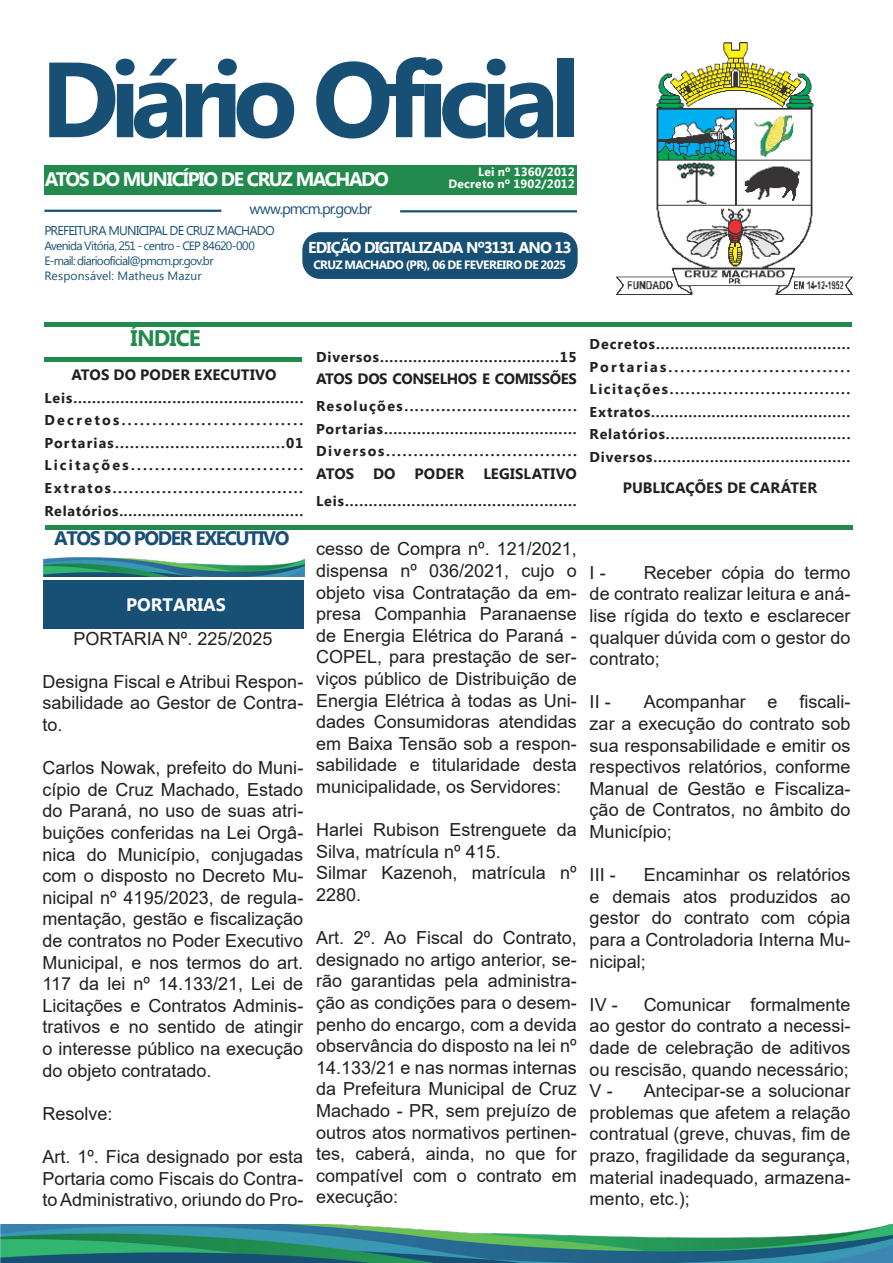
<style>
.page{position:relative;width:893px;height:1263px;background:#fff}
.page>*{position:absolute;margin:0;border:0;box-sizing:border-box;transform-origin:0 0}
.t1{font:700 106.5px "Myanmar Text";letter-spacing:-.085em;color:#175074}
.t2{font:700 22.5px "Myanmar Text";letter-spacing:-.04em;color:#228a4c}
.t3{font:700 19.5px "Myanmar Text";letter-spacing:-.075em;color:#fff}
.t4{font:700 19.5px "Myanmar Text";letter-spacing:-.07em;color:#175074}
.t5{font:18px/21.6px "Arial";color:#231f20;text-align:justify}
.t6{font:700 18px "Myanmar Text";color:#fff}
.t7{font:700 15.75px "Myanmar Text";letter-spacing:-.055em;color:#fff}
.t8{font:700 15px "Myanmar Text";color:#231f20}
.t9{font:700 15px "Myanmar Text";letter-spacing:-.025em;color:#231f20}
.t10{font:15px "Myanmar Text";letter-spacing:-.065em;color:#175074}
.t11{font:700 14.25px "Myanmar Text";letter-spacing:.08em;color:#231f20}
.t12{font:700 14.25px "Myanmar Text";letter-spacing:.06em;color:#231f20}
.t13{font:700 14.25px "Myanmar Text";letter-spacing:.115em;color:#231f20}
.t14{font:700 14.25px "Myanmar Text";letter-spacing:.055em;color:#231f20}
.t15{font:700 14.25px "Myanmar Text";letter-spacing:.05em;color:#231f20}
.t16{font:700 14.25px "Myanmar Text";letter-spacing:.105em;color:#231f20}
.t17{font:700 14.25px "Myanmar Text";letter-spacing:.145em;color:#231f20}
.t18{font:700 14.25px "Myanmar Text";letter-spacing:.15em;color:#231f20}
.t19{font:700 14.25px "Myanmar Text";letter-spacing:.16em;color:#231f20}
.t20{font:12.75px "Myanmar Text";letter-spacing:-.06em;color:#175074}
.t21{font:12px "Myanmar Text";letter-spacing:-.055em;color:#175074}
.t22{font:700 12px "Myanmar Text";letter-spacing:-.05em;color:#fff}
.t23{font:12px "Myanmar Text";letter-spacing:.015em;color:#175074}
.t24{font:700 12px "Myanmar Text";letter-spacing:.015em;color:#fff}
.t25{font:700 12px "Myanmar Text";letter-spacing:.005em;color:#fff}
</style>
<div class="page">
<img style="left:616px;top:42px;width:236px;height:252px">
<div style="left:44px;top:165px;width:533px;height:29px;background:#228a4c"></div>
<hr style="left:44px;top:210px;width:177px;height:2px;background:#175074">
<hr style="left:400px;top:210px;width:177px;height:2px;background:#175074">
<div style="left:302px;top:232px;width:276px;height:47px;background:#175074;border-radius:18px"></div>
<hr style="left:44px;top:322px;width:808px;height:4px;background:#228a4c">
<hr style="left:45px;top:525px;width:808px;height:4px;background:#228a4c">
<div style="left:44px;top:357px;width:258px;height:5px;background:#228a4c"></div>
<img style="left:0;top:1224px;width:893px;height:39px">
<img style="left:43px;top:557px;width:261px;height:20px">
<div style="left:43px;top:580px;width:260px;height:49px;background:#175074"></div>
<p class="t1" style="left:41px;top:38px;width:541px">Diário Oficial</p>
<p class="t3" style="left:45px;top:168px;width:346px">ATOS DO MUNICÍPIO DE CRUZ MACHADO</p>
<p class="t25" style="left:478px;top:164px;width:98px">Lei nº 1360/2012</p>
<p class="t24" style="left:448px;top:176px;width:128px">Decreto nº 1902/2012</p>
<p class="t10" style="left:249px;top:200px;width:124px">www.pmcm.pr.gov.br</p>
<p class="t20" style="left:44px;top:223px;width:232px">PREFEITURA MUNICIPAL DE CRUZ MACHADO</p>
<p class="t21" style="left:44px;top:239px;width:212px">Avenida Vitória, 251 - centro - CEP 84620-000</p>
<p class="t21" style="left:44px;top:254px;width:171px">E-mail: diariooficial@pmcm.pr.gov.br</p>
<p class="t23" style="left:44px;top:269px;width:159px">Responsável: Matheus Mazur</p>
<p class="t7" style="left:308px;top:238px;width:265px">EDIÇÃO DIGITALIZADA Nº3131 ANO 13</p>
<p class="t22" style="left:313px;top:258px;width:254px">CRUZ MACHADO (PR), 06 DE FEVEREIRO DE 2025</p>
<p class="t2" style="left:131px;top:325px;width:72px">ÍNDICE</p>
<p class="t8" style="left:71px;top:366px;width:207px">ATOS DO PODER EXECUTIVO</p>
<p class="t11" style="left:44px;top:390px;width:261px">Leis.................................................</p>
<p class="t19" style="left:44px;top:412px;width:260px">Decretos..............................</p>
<p class="t11" style="left:44px;top:435px;width:260px">Portarias..................................01</p>
<p class="t18" style="left:44px;top:457px;width:260px">Licitações.............................</p>
<p class="t13" style="left:44px;top:480px;width:260px">Extratos...................................</p>
<p class="t15" style="left:44px;top:502px;width:260px">Relatórios........................................</p>
<p class="t4" style="left:54px;top:527px;width:237px">ATOS DO PODER EXECUTIVO</p>
<p class="t6" style="left:126px;top:594px;width:101px">PORTARIAS</p>
<p class="t5" style="left:73px;top:627px;width:200px">PORTARIA Nº. 225/2025</p>
<p class="t5" style="left:43px;top:670px;width:262px">Designa Fiscal e Atribui Respon&shy;sabilidade ao Gestor de Contra&shy;to.</p>
<p class="t5" style="left:43px;top:757px;width:262px">Carlos Nowak, prefeito do Muni&shy;cípio de Cruz Machado, Estado do Paraná, no uso de suas atri&shy;buições conferidas na Lei Orgâ&shy;nica do Município, conjugadas com o disposto no Decreto Mu&shy;nicipal nº 4195/2023, de regula&shy;mentação, gestão e fiscalização de contratos no Poder Executivo Municipal, e nos termos do art.<br>117 da lei nº 14.133/21, Lei de Licitações e Contratos Adminis&shy;trativos e no sentido de atingir o interesse público na execução do objeto contratado.</p>
<p class="t5" style="left:43px;top:1102px;width:72px">Resolve:</p>
<p class="t5" style="left:43px;top:1146px;width:262px">Art. 1º. Fica designado por esta Portaria como Fiscais do Contra&shy;to Administrativo, oriundo do Pro-</p>
<p class="t12" style="left:316px;top:348px;width:262px">Diversos......................................15</p>
<p class="t9" style="left:316px;top:370px;width:262px">ATOS DOS CONSELHOS E COMISSÕES</p>
<p class="t11" style="left:316px;top:398px;width:262px">Resoluções.................................</p>
<p class="t12" style="left:316px;top:420px;width:262px">Portarias.........................................</p>
<p class="t13" style="left:316px;top:443px;width:262px">Diversos...................................</p>
<p class="t8" style="left:316px;top:465px;width:40px">ATOS</p>
<p class="t8" style="left:373px;top:465px;width:24px">DO</p>
<p class="t8" style="left:415px;top:465px;width:51px">PODER</p>
<p class="t8" style="left:483px;top:465px;width:95px">LEGISLATIVO</p>
<p class="t11" style="left:316px;top:492px;width:262px">Leis.................................................</p>
<p class="t5" style="left:316px;top:538px;width:262px">cesso de Compra nº. 121/2021, dispensa nº 036/2021, cujo o objeto visa Contratação da em&shy;presa Companhia Paranaense de Energia Elétrica do Paraná - COPEL, para prestação de ser&shy;viços público de Distribuição de Energia Elétrica à todas as Uni&shy;dades Consumidoras atendidas em Baixa Tensão sob a respon&shy;sabilidade e titularidade desta municipalidade, os Servidores:</p>
<p class="t5" style="left:316px;top:819px;width:262px">Harlei Rubison Estrenguete da<br>Silva, matrícula nº 415.</p>
<p class="t5" style="left:316px;top:862px;width:262px">Silmar Kazenoh, matrícula nº<br>2280.</p>
<p class="t5" style="left:316px;top:927px;width:262px">Art. 2º. Ao Fiscal do Contrato, designado no artigo anterior, se&shy;rão garantidas pela administra&shy;ção as condições para o desem&shy;penho do encargo, com a devida observância do disposto na lei nº 14.133/21 e nas normas internas da Prefeitura Municipal de Cruz Machado - PR, sem prejuízo de outros atos normativos pertinen&shy;tes, caberá, ainda, no que for compatível com o contrato em execução:</p>
<p class="t11" style="left:590px;top:336px;width:262px">Decretos.........................................</p>
<p class="t17" style="left:590px;top:359px;width:262px">Portarias...............................</p>
<p class="t16" style="left:590px;top:381px;width:262px">Licitações..................................</p>
<p class="t14" style="left:590px;top:404px;width:262px">Extratos...........................................</p>
<p class="t12" style="left:590px;top:426px;width:262px">Relatórios.......................................</p>
<p class="t12" style="left:590px;top:449px;width:262px">Diversos..........................................</p>
<p class="t8" style="left:623px;top:479px;width:196px">PUBLICAÇÕES DE CARÁTER</p>
<p class="t5" style="left:590px;top:561px;width:262px;text-indent:54px">Receber cópia do termo de contrato realizar leitura e aná&shy;lise rígida do texto e esclarecer qualquer dúvida com o gestor do contrato;</p>
<p class="t5" style="left:590px;top:691px;width:23px">II -</p>
<p class="t5" style="left:590px;top:561px;width:17px">I -</p>
<p class="t5" style="left:590px;top:691px;width:262px;text-indent:54px">Acompanhar e fiscali&shy;zar a execução do contrato sob sua responsabilidade e emitir os respectivos relatórios, conforme Manual de Gestão e Fiscaliza&shy;ção de Contratos, no âmbito do Município;</p>
<p class="t5" style="left:590px;top:864px;width:28px">III -</p>
<p class="t5" style="left:590px;top:864px;width:262px;text-indent:54px">Encaminhar os relatórios e demais atos produzidos ao gestor do contrato com cópia para a Controladoria Interna Mu&shy;nicipal;</p>
<p class="t5" style="left:590px;top:993px;width:30px">IV -</p>
<p class="t5" style="left:590px;top:993px;width:262px;text-indent:54px">Comunicar formalmente ao gestor do contrato a necessi&shy;dade de celebração de aditivos ou rescisão, quando necessário;</p>
<p class="t5" style="left:590px;top:1080px;width:25px">V -</p>
<p class="t5" style="left:590px;top:1080px;width:262px;text-indent:54px">Antecipar-se a solucionar problemas que afetem a relação contratual (greve, chuvas, fim de prazo, fragilidade da segurança, material inadequado, armazena&shy;mento, etc.);</p>
</div>
